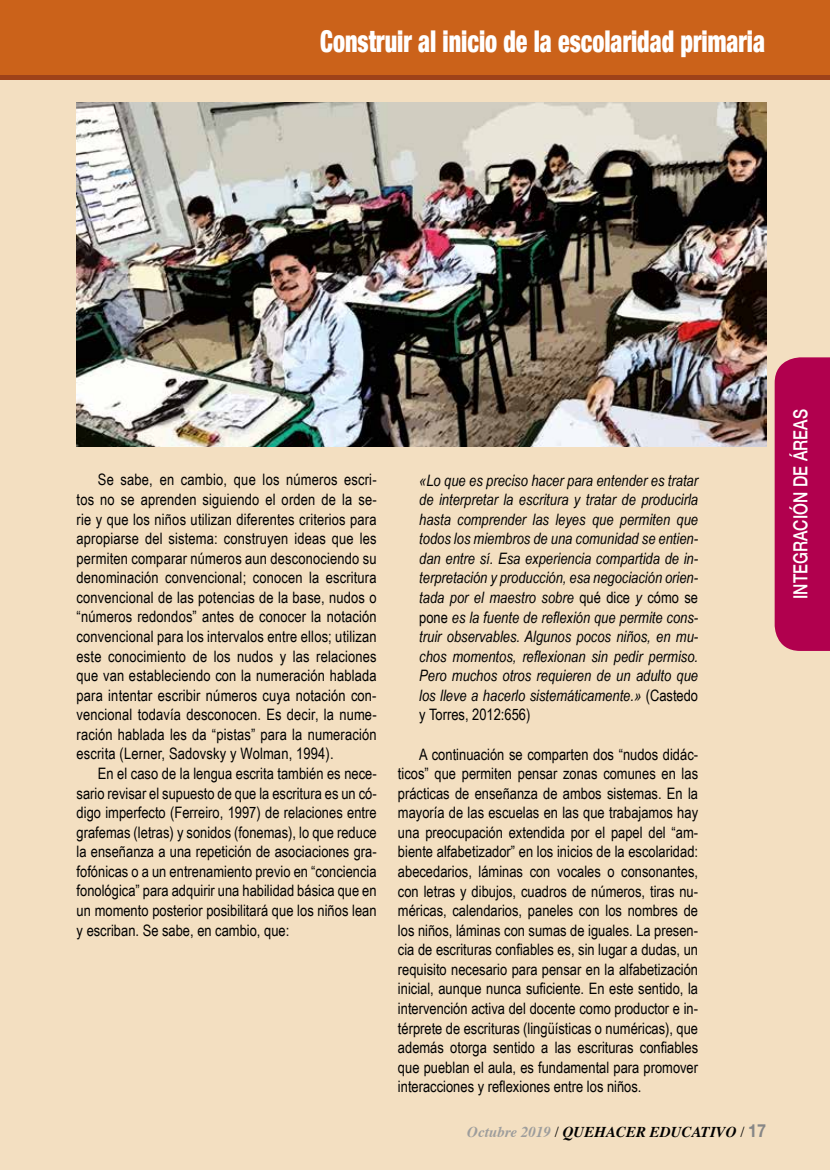
<style>
.page{position:relative;width:830px;height:1170px;background:#fff}
.page>*{position:absolute;margin:0;border:0;box-sizing:border-box;transform-origin:0 0}
.t1{font:900 condensed 30px "Helvetica Neue";color:#fff;scale:.8 1}
.t2{font:500 19.5px "Helvetica Neue";letter-spacing:.005em;color:#fff;scale:.8 1}
.t3{font:15.75px/19.5px "Arial Narrow";color:#000;text-align:justify}
.t4{font:italic 15.75px/19.5px "Arial Narrow";color:#000;text-align:justify}
.t5{font:italic 700 15px "Times";color:#000}
.s1{font-style:normal}
.s2{color:#9d9d9c}
.s3{font-weight:400;font-style:normal}
.s4{font-family:"Helvetica Neue";font-style:normal;font-size:18px;color:#878787}
</style>
<div class="page">
<div style="left:0;top:0;width:829px;height:1169px;background:#f3dfc1"></div>
<img style="left:77px;top:102px;width:688px;height:344px">
<svg style="left:0;top:74px;width:829px;height:6px;fill:#9e4219"></svg>
<div style="left:0;top:0;width:829px;height:74px;background:#cb621a"></div>
<div style="left:774px;top:357px;width:55px;height:294px;background:#b1004e"></div>
<h1 class="t1" style="left:320px;top:16px;width:557px">Construir al inicio de la escolaridad primaria</h1>
<p class="t3" style="left:77px;top:469px;width:301px;text-indent:21px">Se sabe, en cambio, que los números escri&shy;tos no se aprenden siguiendo el orden de la se&shy;rie y que los niños utilizan diferentes criterios para apropiarse del sistema: construyen ideas que les permiten comparar números aun desconociendo su denominación convencional; conocen la escritura convencional de las potencias de la base, nudos o “números redondos” antes de conocer la notación convencional para los intervalos entre ellos; utilizan este conocimiento de los nudos y las relaciones que van estableciendo con la numeración hablada para intentar escribir números cuya notación con&shy;vencional todavía desconocen. Es decir, la nume&shy;ración hablada les da “pistas” para la numeración escrita (Lerner, Sadovsky y Wolman, 1994).</p>
<p class="t3" style="left:77px;top:763px;width:301px;text-indent:21px">En el caso de la lengua escrita también es nece&shy;sario revisar el supuesto de que la escritura es un có&shy;digo imperfecto (Ferreiro, 1997) de relaciones entre grafemas (letras) y sonidos (fonemas), lo que reduce la enseñanza a una repetición de asociaciones gra&shy;fofónicas o a un entrenamiento previo en “conciencia fonológica” para adquirir una habilidad básica que en un momento posterior posibilitará que los niños lean y escriban. Se sabe, en cambio, que:</p>
<p class="t4" style="left:419px;top:470px;width:280px">«Lo que es preciso hacer para entender es tratar de interpretar la escritura y tratar de producirla hasta comprender las leyes que permiten que todos los miembros de una comunidad se entien&shy;dan entre sí. Esa experiencia compartida de in&shy;terpretación y producción, esa negociación orien&shy;tada por el maestro sobre <span class="s1">qué dice</span> y <span class="s1">cómo se pone</span> es la fuente de reflexión que permite cons&shy;truir observables. Algunos pocos niños, en mu&shy;chos momentos, reflexionan sin pedir permiso.<br>Pero muchos otros requieren de un adulto que los lleve a hacerlo sistemáticamente.» <span class="s1">(Castedo y Torres, 2012:656)</span></p>
<p class="t3" style="left:398px;top:743px;width:301px;text-indent:21px">A continuación se comparten dos “nudos didác&shy;ticos” que permiten pensar zonas comunes en las prácticas de enseñanza de ambos sistemas. En la mayoría de las escuelas en las que trabajamos hay una preocupación extendida por el papel del “am&shy;biente alfabetizador” en los inicios de la escolaridad: abecedarios, láminas con vocales o consonantes, con letras y dibujos, cuadros de números, tiras nu&shy;méricas, calendarios, paneles con los nombres de los niños, láminas con sumas de iguales. La presen&shy;cia de escrituras confiables es, sin lugar a dudas, un requisito necesario para pensar en la alfabetización inicial, aunque nunca suficiente. En este sentido, la intervención activa del docente como productor e in&shy;térprete de escrituras (lingüísticas o numéricas), que además otorga sentido a las escrituras confiables que pueblan el aula, es fundamental para promover interacciones y reflexiones entre los niños.</p>
<p class="t5" style="left:467px;top:1117px;width:300px"><span class="s2">Octubre 2019</span> <span class="s3">/</span> QUEHACER EDUCATIVO <span class="s3">/</span> <span class="s4">17</span></p>
<p class="t2" style="left:784px;top:599px;width:239px;rotate:-90deg">INTEGRACIÓN DE ÁREAS</p>
</div>
